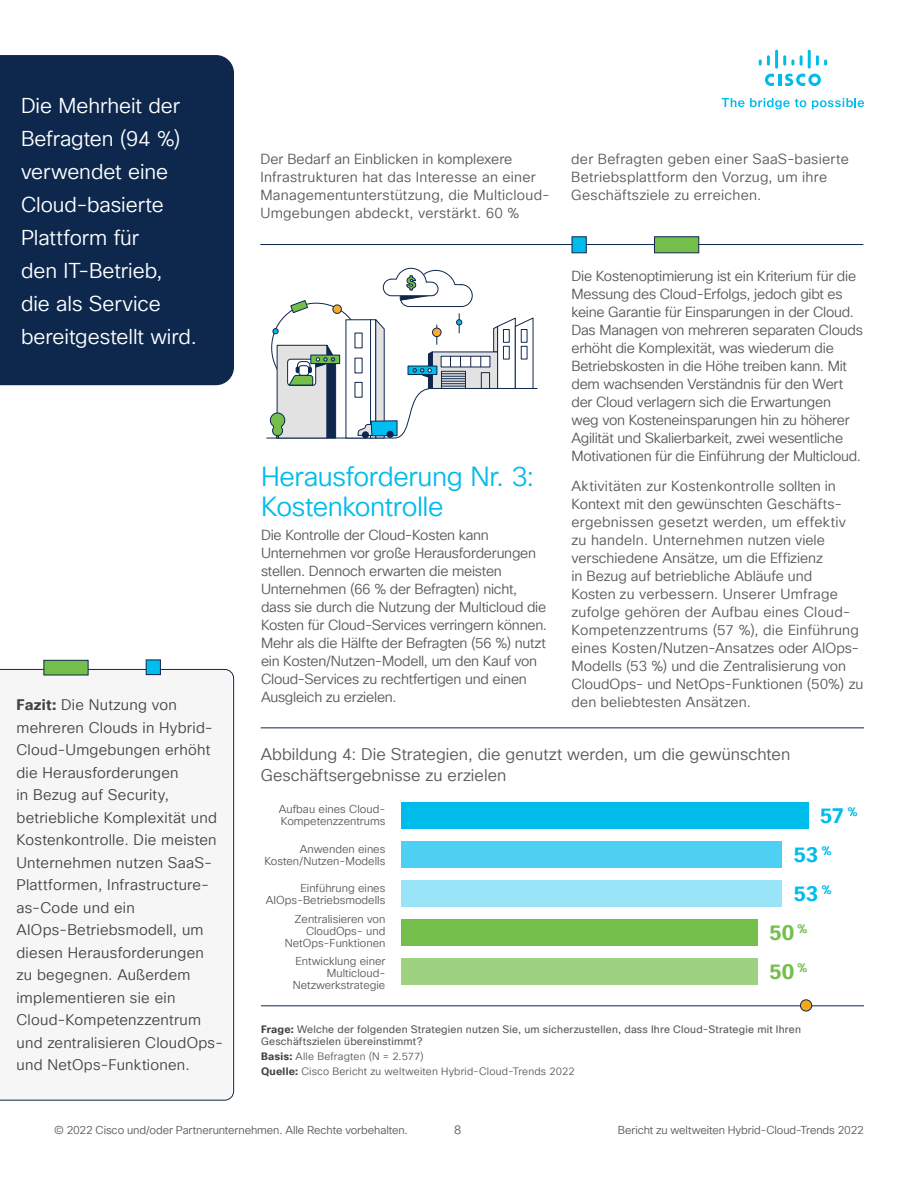
<style>
.page{position:relative;width:918px;height:1188px;background:#fff}
.page>*{position:absolute;margin:0;border:0;box-sizing:border-box;transform-origin:0 0}
.t1{font:27px/30px "Cisco Sans TT Light";letter-spacing:-.015em;color:#00bceb}
.t2{font:21px/33px "Cisco Sans TT Light";letter-spacing:-.005em;color:#fff}
.t3{font:700 21px "Cisco Sans TT";color:#00bceb}
.t4{font:700 21px "Cisco Sans TT";color:#74bf4b}
.t5{font:16.5px/21px "Cisco Sans TT Light";color:#58585b}
.t6{font:15px/22.5px "Cisco Sans TT Light";letter-spacing:.015em;color:#414344}
.t7{font:14.25px/18px "Cisco Sans TT Light";letter-spacing:-.01em;color:#58585b}
.t8{font:14.25px/18px "Cisco Sans TT Light";letter-spacing:.015em;color:#58585b}
.t9{font:14.25px/18px "Cisco Sans TT Light";letter-spacing:.02em;color:#58585b}
.t10{font:700 12.15px "Cisco Sans TT";color:#00bceb}
.t11{font:12px "Cisco Sans TT Light";color:#58585b}
.t12{font:11.25px/12px "Cisco Sans TT Light";color:#58595b;text-align:right}
.t13{font:11.25px "Cisco Sans TT Light";letter-spacing:-.01em;color:#58585b}
.t14{font:10.5px/12px "Cisco Sans TT";letter-spacing:.02em;color:#58585b}
.t15{font:10.5px/15px "Cisco Sans TT Light";letter-spacing:.02em;color:#58585b}
.s1{font-family:"Cisco Sans TT";font-weight:700}
.s2{font-weight:700;color:#414344}
.s3{font-family:"Cisco Sans TT";font-weight:700;color:#414344}
</style>
<div class="page">
<svg style="left:722px;top:98px;width:84px;height:11px"></svg>
<svg style="left:812px;top:98px;width:52px;height:11px"></svg>
<svg style="left:765px;top:74px;width:56px;height:12px"></svg>
<svg style="left:759px;top:55px;width:11px;height:11px"></svg>
<hr style="left:775px;top:50px;width:3px;height:19px;background:#00bceb">
<svg style="left:783px;top:55px;width:11px;height:11px"></svg>
<svg style="left:800px;top:55px;width:3px;height:11px"></svg>
<hr style="left:808px;top:50px;width:3px;height:19px;background:#00bceb">
<svg style="left:816px;top:55px;width:11px;height:11px"></svg>
<svg style="left:266px;top:268px;width:272px;height:171px"></svg>
<div style="left:0;top:55px;width:234px;height:330px;background:#0d274d"></div>
<hr style="left:260px;top:244px;width:603px;height:1px;background:#0d274d">
<div style="left:654px;top:236px;width:45px;height:17px;background:#74bf4b;border:1px solid #0d274d"></div>
<div style="left:572px;top:236px;width:15px;height:17px;background:#00bceb;border:1px solid #0d274d"></div>
<div style="left:0;top:669px;width:234px;height:432px;background:#f6f6f6"></div>
<div style="left:44px;top:660px;width:44px;height:15px;background:#74bf4b;border:1px solid #0d274d"></div>
<div style="left:146px;top:660px;width:15px;height:15px;background:#00bdeb;border:1px solid #0d274d"></div>
<div style="left:401px;top:802px;width:407px;height:27px;background:#00bceb"></div>
<div style="left:401px;top:841px;width:381px;height:27px;background:#4dd0f1"></div>
<div style="left:401px;top:880px;width:381px;height:27px;background:#99e4f7"></div>
<div style="left:401px;top:919px;width:356px;height:27px;background:#74bf4b"></div>
<div style="left:401px;top:958px;width:356px;height:27px;background:#9ed281"></div>
<hr style="left:261px;top:727px;width:603px;height:1px;background:#0d274d">
<hr style="left:261px;top:1005px;width:603px;height:1px;background:#0d274d">
<div style="left:800px;top:1000px;width:12px;height:11px;background:#f7a817;border-radius:50%"></div>
<div style="left:800px;top:999px;width:12px;height:12px;border:1px solid #0d274d;border-radius:50%"></div>
<h2 class="t2" style="left:21px;top:90px;width:177px">Die Mehrheit der<br>Befragten (94 %) verwendet eine<br>Cloud-basierte<br>Plattform für<br>den IT-Betrieb, die als Service bereitgestellt wird.</h2>
<p class="t6" style="left:16px;top:694px;width:208px"><span class="s1">Fazit:</span> Die Nutzung von mehreren Clouds in Hybrid-<br>Cloud-Umgebungen erhöht die Herausforderungen<br>in Bezug auf Security, betriebliche Komplexität und<br>Kostenkontrolle. Die meisten<br>Unternehmen nutzen SaaS-<br>Plattformen, Infrastructure&shy;as-Code und ein<br>AIOps-Betriebsmodell, um diesen Herausforderungen zu begegnen. Außerdem implementieren sie ein<br>Cloud-Kompetenzzentrum und zentralisieren CloudOps&shy;und NetOps-Funktionen.</p>
<p class="t8" style="left:260px;top:151px;width:291px">Der Bedarf an Einblicken in komplexere Infrastrukturen hat das Interesse an einer Managementunterstützung, die Multicloud-Umgebungen abdeckt, verstärkt. 60 %</p>
<p class="t9" style="left:571px;top:151px;width:279px">der Befragten geben einer SaaS-basierte<br>Betriebsplattform den Vorzug, um ihre<br>Geschäftsziele zu erreichen.</p>
<h1 class="t1" style="left:261px;top:462px;width:275px">Herausforderung Nr. 3:<br>Kostenkontrolle</h1>
<p class="t7" style="left:261px;top:526px;width:288px">Die Kontrolle der Cloud-Kosten kann Unternehmen vor große Herausforderungen stellen. Dennoch erwarten die meisten Unternehmen (66 % der Befragten) nicht, dass sie durch die Nutzung der Multicloud die Kosten für Cloud-Services verringern können.<br>Mehr als die Hälfte der Befragten (56 %) nutzt ein Kosten/Nutzen-Modell, um den Kauf von Cloud-Services zu rechtfertigen und einen Ausgleich zu erzielen.</p>
<p class="t7" style="left:571px;top:267px;width:293px">Die Kostenoptimierung ist ein Kriterium für die Messung des Cloud-Erfolgs, jedoch gibt es keine Garantie für Einsparungen in der Cloud.<br>Das Managen von mehreren separaten Clouds erhöht die Komplexität, was wiederum die Betriebskosten in die Höhe treiben kann. Mit dem wachsenden Verständnis für den Wert der Cloud verlagern sich die Erwartungen<br>weg von Kosteneinsparungen hin zu höherer Agilität und Skalierbarkeit, zwei wesentliche Motivationen für die Einführung der Multicloud.</p>
<p class="t7" style="left:571px;top:477px;width:294px">Aktivitäten zur Kostenkontrolle sollten in Kontext mit den gewünschten Geschäfts&shy;ergebnissen gesetzt werden, um effektiv zu handeln. Unternehmen nutzen viele verschiedene Ansätze, um die Effizienz<br>in Bezug auf betriebliche Abläufe und<br>Kosten zu verbessern. Unserer Umfrage zufolge gehören der Aufbau eines Cloud-Kompetenzzentrums (57 %), die Einführung eines Kosten/Nutzen-Ansatzes oder AIOps-Modells (53 %) und die Zentralisierung von CloudOps- und NetOps-Funktionen (50%) zu den beliebtesten Ansätzen.</p>
<p class="t5" style="left:261px;top:744px;width:531px">Abbildung 4: Die Strategien, die genutzt werden, um die gewünschten<br>Geschäftsergebnisse zu erzielen</p>
<p class="t12" style="left:279px;top:804px;width:108px">Aufbau eines Cloud-</p>
<p class="t10" style="left:848px;top:803px;width:11px">%</p>
<p class="t12" style="left:281px;top:816px;width:106px">Kompetenzzentrums</p>
<h2 class="t3" style="left:793px;top:841px;width:27px">53</h2>
<h2 class="t3" style="left:820px;top:801px;width:26px">57</h2>
<p class="t12" style="left:300px;top:843px;width:87px">Anwenden eines</p>
<p class="t10" style="left:822px;top:843px;width:11px">%</p>
<p class="t12" style="left:264px;top:855px;width:123px">Kosten/Nutzen-Modells</p>
<h2 class="t3" style="left:793px;top:880px;width:27px">53</h2>
<p class="t12" style="left:301px;top:882px;width:86px">Einführung eines</p>
<p class="t10" style="left:822px;top:882px;width:11px">%</p>
<p class="t12" style="left:266px;top:894px;width:121px">AIOps-Betriebsmodells</p>
<h2 class="t4" style="left:769px;top:919px;width:40px">50 <sup>%</sup></h2>
<p class="t12" style="left:285px;top:913px;width:102px">Zentralisieren von<br>CloudOps- und<br>NetOps-Funktionen</p>
<p class="t12" style="left:293px;top:956px;width:94px">Entwicklung einer<br>Multicloud-<br>Netzwerkstrategie</p>
<h2 class="t4" style="left:769px;top:958px;width:40px">50 <sup>%</sup></h2>
<p class="t14" style="left:261px;top:1024px;width:542px"><span class="s2">Frage:</span> Welche der folgenden Strategien nutzen Sie, um sicherzustellen, dass Ihre Cloud-Strategie mit Ihren<br>Geschäftszielen übereinstimmt?</p>
<p class="t15" style="left:261px;top:1049px;width:315px"><span class="s3">Basis:</span> Alle Befragten (N = 2.577)<br><span class="s3">Quelle:</span> Cisco Bericht zu weltweiten Hybrid-Cloud-Trends 2022</p>
<p class="t13" style="left:54px;top:1123px;width:355px">© 2022 Cisco und/oder Partnerunternehmen. Alle Rechte vorbehalten.</p>
<p class="t11" style="left:454px;top:1122px;width:9px">8</p>
<p class="t13" style="left:618px;top:1123px;width:247px">Bericht zu weltweiten Hybrid-Cloud-Trends 2022</p>
</div>
